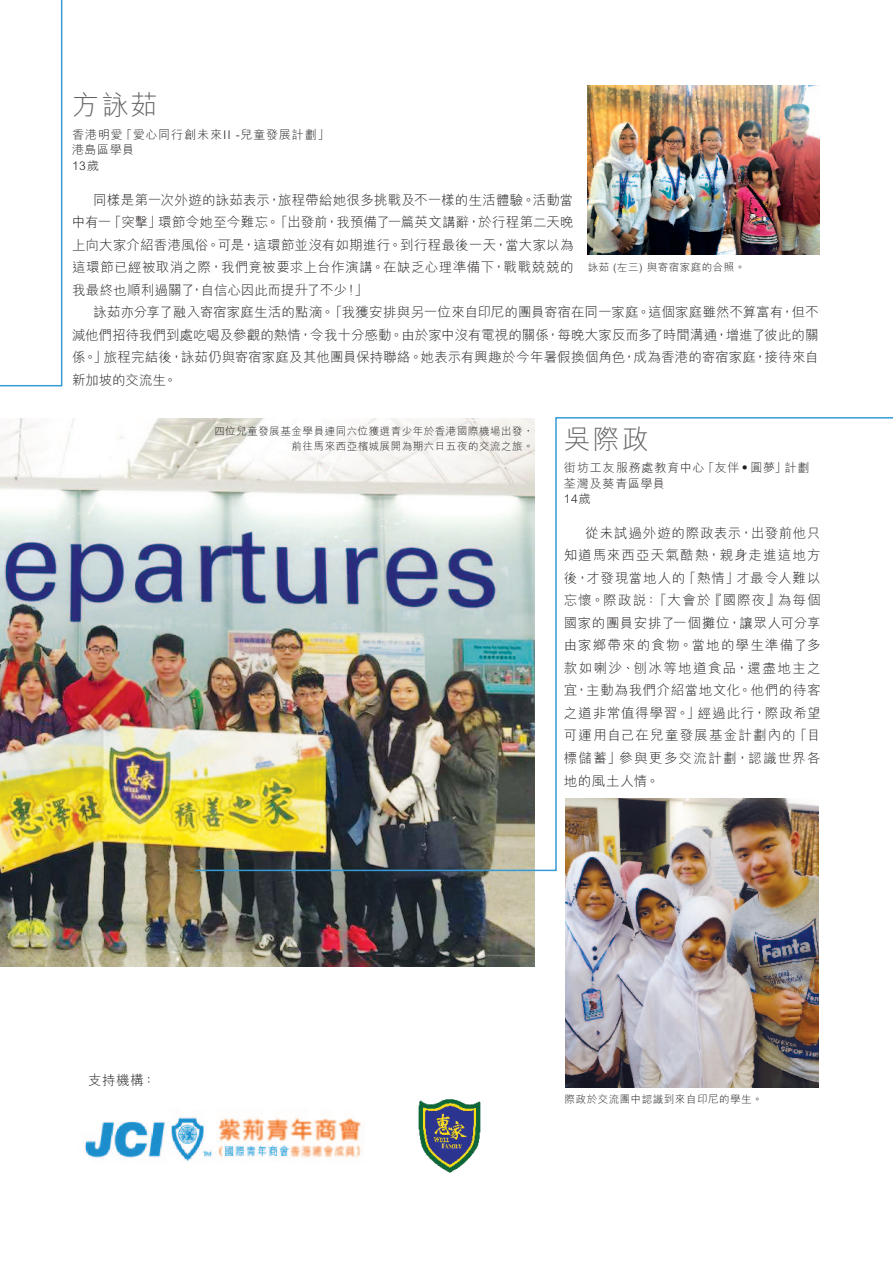
<style>
.page{position:relative;width:893px;height:1263px;background:#fff}
.page>*{position:absolute;margin:0;border:0;box-sizing:border-box;transform-origin:0 0}
.t1{font:300 27px "M Hei HK";letter-spacing:.085em;color:#636366}
.t2{font:300 13.5px/22.5px "M Hei HK";letter-spacing:.03em;color:#231f20;text-align:justify}
.t3{font:300 12px "M Hei HK";letter-spacing:.065em;color:#231f20}
.t4{font:300 10.5px "M Hei HK";letter-spacing:.05em;color:#231f20}
</style>
<div class="page">
<img style="left:0;top:418px;width:534px;height:548px">
<img style="left:565px;top:872px;width:253px;height:215px">
<img style="left:193px;top:417px;width:700px;height:455px">
<svg style="left:0;top:0;width:63px;height:670px"></svg>
<img style="left:588px;top:85px;width:231px;height:170px">
<img style="left:84px;top:1117px;width:277px;height:44px">
<img style="left:418px;top:1099px;width:63px;height:74px">
<p class="t1" style="left:72px;top:86px;width:87px">方詠茹</p>
<p class="t3" style="left:72px;top:126px;width:259px">香港明愛「愛心同行創未來II -兒童發展計劃」</p>
<p class="t3" style="left:72px;top:141px;width:64px">港島區學員</p>
<p class="t3" style="left:72px;top:157px;width:28px">13歲</p>
<p class="t2" style="left:72px;top:188px;width:503px;text-indent:21px">同樣是第一次外遊的詠茹表示，旅程帶給她很多挑戰及不一樣的生活體驗。活動當中有一「突擊」環節令她至今難忘。「出發前，我預備了一篇英文講辭，於行程第二天晚上向大家介紹香港風俗。可是，這環節並沒有如期進行。到行程最後一天，當大家以為這環節已經被取消之際，我們竟被要求上台作演講。在缺乏心理準備下，戰戰兢兢的我最終也順利過關了，自信心因此而提升了不少！」</p>
<p class="t2" style="left:72px;top:300px;width:748px;text-indent:21px">詠茹亦分享了融入寄宿家庭生活的點滴。「我獲安排與另一位來自印尼的團員寄宿在同一家庭。這個家庭雖然不算富有，但不減他們招待我們到處吃喝及參觀的熱情，令我十分感動。由於家中沒有電視的關係，每晚大家反而多了時間溝通，增進了彼此的關係。」旅程完結後，詠茹仍與寄宿家庭及其他團員保持聯絡。她表示有興趣於今年暑假換個角色，成為香港的寄宿家庭，接待來自新加坡的交流生。</p>
<p class="t4" style="left:588px;top:260px;width:159px">詠茹 (左三) 與寄宿家庭的合照。</p>
<p class="t4" style="left:214px;top:424px;width:321px">四位兒童發展基金學員連同六位獲選青少年於香港國際機場出發，</p>
<p class="t4" style="left:292px;top:439px;width:244px">前往馬來西亞檳城展開為期六日五夜的交流之旅。</p>
<p class="t1" style="left:564px;top:420px;width:87px">吳際政</p>
<p class="t3" style="left:564px;top:459px;width:247px">街坊工友服務處教育中心「友伴•圓夢」計劃</p>
<p class="t3" style="left:564px;top:475px;width:103px">荃灣及葵青區學員</p>
<p class="t3" style="left:564px;top:491px;width:28px">14歲</p>
<p class="t2" style="left:564px;top:521px;width:258px;text-indent:21px">從未試過外遊的際政表示，出發前他只知道馬來西亞天氣酷熱，親身走進這地方後，才發現當地人的「熱情」才最令人難以忘懷。際政說：「大會於『國際夜』為每個國家的團員安排了一個攤位，讓眾人可分享由家鄉帶來的食物。當地的學生準備了多款如喇沙、刨冰等地道食品，還盡地主之宜，主動為我們介紹當地文化。他們的待客之道非常值得學習。」經過此行，際政希望可運用自己在兒童發展基金計劃內的「目標儲蓄」參與更多交流計劃，認識世界各地的風土人情。</p>
<p class="t2" style="left:88px;top:1068px;width:69px">支持機構：</p>
<p class="t4" style="left:565px;top:1091px;width:199px">際政於交流團中認識到來自印尼的學生。</p>
</div>
